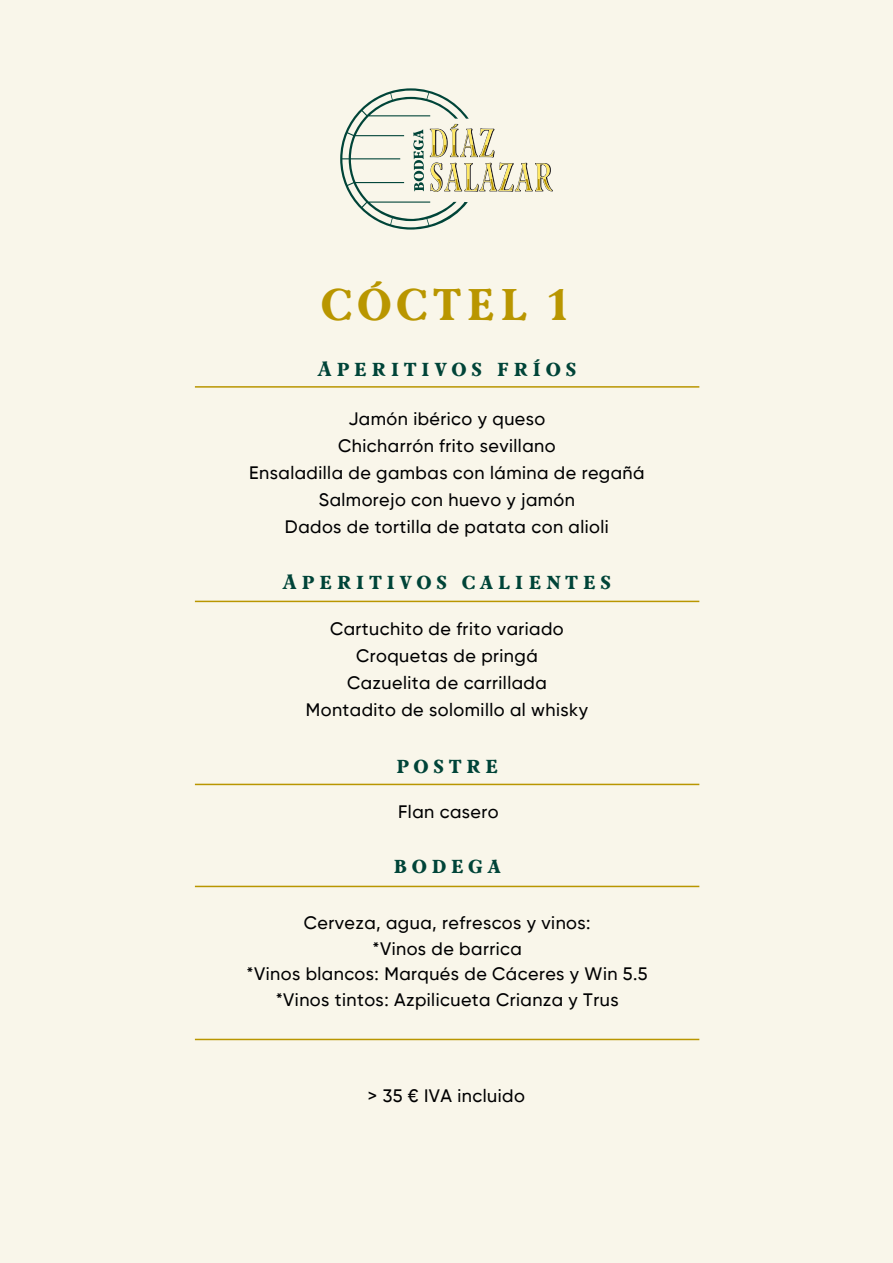
<style>
.page{position:relative;width:893px;height:1263px;background:#f9f6ea}
.page>*{position:absolute;margin:0;border:0;box-sizing:border-box;transform-origin:0 0}
.t1{font:900 45px "Ademo W00";letter-spacing:.1em;color:#b99600}
.t2{font:900 21px "Ademo W00";letter-spacing:.2em;color:#004438}
.t3{font:500 18px/27px "Gilroy";letter-spacing:.025em;color:#000001;text-align:center}
</style>
<div class="page">
<svg style="left:340px;top:88px;width:213px;height:142px"></svg>
<hr style="left:195px;top:784px;width:504px;height:1px;background:#b99600">
<hr style="left:195px;top:601px;width:504px;height:1px;background:#b99600">
<hr style="left:195px;top:886px;width:504px;height:1px;background:#b99600">
<hr style="left:195px;top:386px;width:504px;height:2px;background:#b99600">
<hr style="left:195px;top:1039px;width:504px;height:1px;background:#b99600">
<h1 class="t1" style="left:321px;top:279px;width:249px">CÓCTEL 1</h1>
<p class="t2" style="left:317px;top:357px;width:261px">Aperitivos fríos</p>
<p class="t3" style="left:249px;top:405px;width:397px">Jamón ibérico y queso<br>Chicharrón frito sevillano<br>Ensaladilla de gambas con lámina de regañá<br>Salmorejo con huevo y jamón<br>Dados de tortilla de patata con alioli</p>
<p class="t2" style="left:283px;top:570px;width:331px">Aperitivos calientes</p>
<p class="t3" style="left:306px;top:615px;width:284px">Cartuchito de frito variado<br>Croquetas de pringá<br>Cazuelita de carrillada<br>Montadito de solomillo al whisky</p>
<p class="t2" style="left:396px;top:754px;width:104px">postre</p>
<p class="t3" style="left:398px;top:798px;width:102px">Flan casero</p>
<p class="t2" style="left:393px;top:854px;width:109px">bodega</p>
<p class="t3" style="left:247px;top:910px;width:403px;line-height:25.5px">Cerveza, agua, refrescos y vinos:<br>*Vinos de barrica<br>*Vinos blancos: Marqués de Cáceres y Win 5.5 *Vinos tintos: Azpilicueta Crianza y Trus</p>
<p class="t3" style="left:368px;top:1081px;width:159px">&gt; 35 € IVA incluido</p>
</div>
